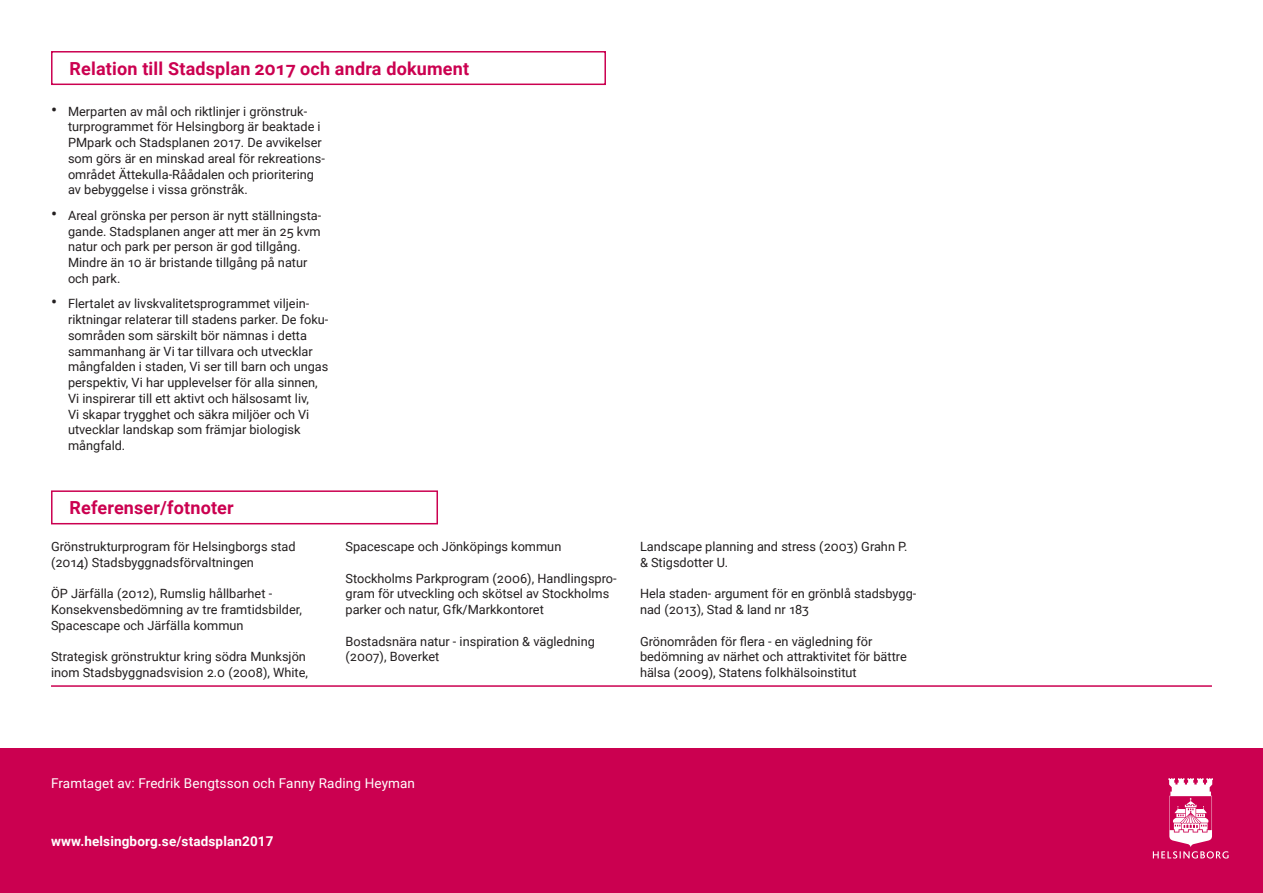
<style>
.page{position:relative;width:1263px;height:893px;background:#fff}
.page>*{position:absolute;margin:0;border:0;box-sizing:border-box;transform-origin:0 0}
.Mellanrubrik_2{font:700 18px "Roboto";letter-spacing:.01em;color:#cb0050}
.t1{font:13.5px "Roboto";letter-spacing:.01em;color:#fff}
.t2{font:700 13.5px "Roboto";letter-spacing:.01em;color:#fff}
.Bildtext{font:12.75px/15.8px "Roboto";color:#231f20}
.s1{font-size:18px}
</style>
<div class="page">
<div style="left:0;top:748px;width:1263px;height:145px;background:#cb0050"></div>
<svg style="left:1153px;top:778px;width:75px;height:80px"></svg>
<div style="left:51px;top:490px;width:387px;height:34px;border:2px solid #cb0050"></div>
<div style="left:51px;top:51px;width:555px;height:34px;border:2px solid #cb0050"></div>
<hr style="left:51px;top:685px;width:1161px;height:2px;background:#cb0050">
<p class="Mellanrubrik_2" style="left:70px;top:56px;width:401px">Relation till Stadsplan 2017 och andra dokument</p>
<p class="Bildtext" style="left:68px;top:103px;width:258px;text-indent:-17px"><span class="s1">•</span> Merparten av mål och riktlinjer i grönstruk&shy;turprogrammet för Helsingborg är beaktade i PMpark och Stadsplanen 2017. De avvikelser som görs är en minskad areal för rekreations&shy;området Ättekulla-Råådalen och prioritering av bebyggelse i vissa grönstråk.</p>
<p class="Bildtext" style="left:68px;top:207px;width:255px;text-indent:-17px"><span class="s1">•</span> Areal grönska per person är nytt ställningsta&shy;gande. Stadsplanen anger att mer än 25 kvm natur och park per person är god tillgång.<br>Mindre än 10 är bristande tillgång på natur och park.</p>
<p class="Bildtext" style="left:68px;top:295px;width:262px;text-indent:-17px"><span class="s1">•</span> Flertalet av livskvalitetsprogrammet viljein&shy;riktningar relaterar till stadens parker. De foku&shy;sområden som särskilt bör nämnas i detta sammanhang är Vi tar tillvara och utvecklar mångfalden i staden, Vi ser till barn och ungas perspektiv, Vi har upplevelser för alla sinnen, Vi inspirerar till ett aktivt och hälsosamt liv,<br>Vi skapar trygghet och säkra miljöer och Vi utvecklar landskap som främjar biologisk mångfald.</p>
<p class="Mellanrubrik_2" style="left:70px;top:495px;width:166px">Referenser/fotnoter</p>
<p class="Bildtext" style="left:51px;top:538px;width:246px">Grönstrukturprogram för Helsingborgs stad (2014) Stadsbyggnadsförvaltningen</p>
<p class="Bildtext" style="left:51px;top:585px;width:223px">ÖP Järfälla (2012), Rumslig hållbarhet -</p>
<p class="Bildtext" style="left:51px;top:601px;width:252px">Konsekvensbedömning av tre framtidsbilder,<br>Spacescape och Järfälla kommun</p>
<p class="Bildtext" style="left:51px;top:648px;width:256px">Strategisk grönstruktur kring södra Munksjön</p>
<p class="Bildtext" style="left:51px;top:664px;width:258px">inom Stadsbyggnadsvision 2.0 (2008), White,</p>
<p class="Bildtext" style="left:345px;top:538px;width:217px">Spacescape och Jönköpings kommun</p>
<p class="Bildtext" style="left:345px;top:570px;width:273px">Stockholms Parkprogram (2006), Handlingspro&shy;gram för utveckling och skötsel av Stockholms parker och natur, Gfk/Markkontoret</p>
<p class="Bildtext" style="left:345px;top:633px;width:251px">Bostadsnära natur - inspiration &amp; vägledning (2007), Boverket</p>
<p class="Bildtext" style="left:640px;top:538px;width:269px">Landscape planning and stress (2003) Grahn P. &amp; Stigsdotter U.</p>
<p class="Bildtext" style="left:640px;top:585px;width:278px">Hela staden- argument för en grönblå stadsbygg&shy;nad (2013), Stad &amp; land nr 183</p>
<p class="Bildtext" style="left:640px;top:633px;width:268px">Grönområden för flera - en vägledning för bedömning av närhet och attraktivitet för bättre hälsa (2009), Statens folkhälsoinstitut</p>
<p class="t1" style="left:51px;top:774px;width:366px">Framtaget av: Fredrik Bengtsson och Fanny Rading Heyman</p>
<p class="t2" style="left:51px;top:832px;width:224px">www.helsingborg.se/stadsplan2017</p>
</div>
